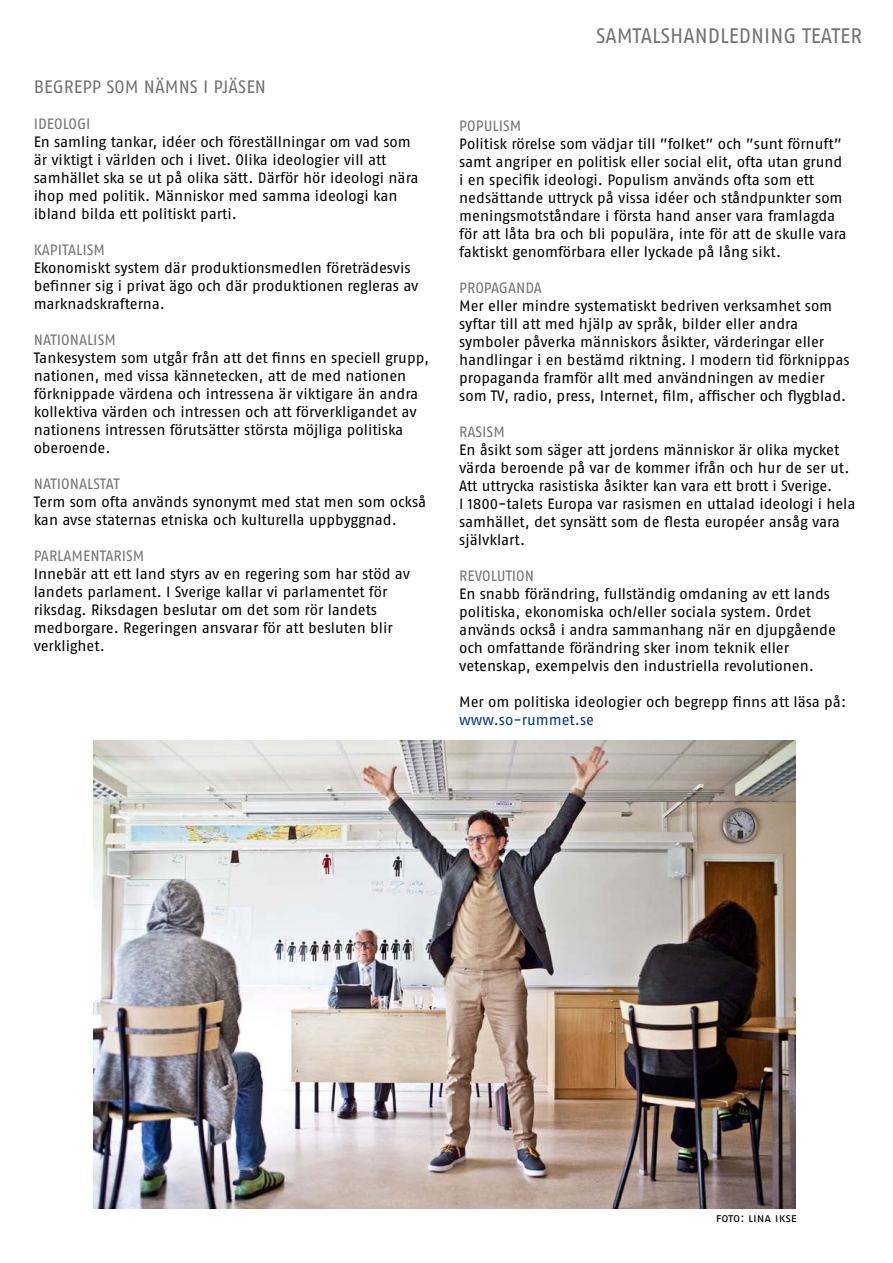
<style>
.page{position:relative;width:893px;height:1263px;background:#fff}
.page>*{position:absolute;margin:0;border:0;box-sizing:border-box;transform-origin:0 0}
.t1{font:21px "Fago No Regular LF";color:#727375}
.t2{font:18px "Fago No Regular LF";color:#727375}
.t3{font:15px/18px "Fago No Regular LF";letter-spacing:-.005em;color:#000}
.t4{font:15px "Fago No Regular LF";color:#727375}
.t5{font:15px "Fago No Regular LF";color:#003882}
.t6{font:12.15px "Fago No Regular Lf Caps";letter-spacing:-.015em;color:#000}
</style>
<div class="page">
<img style="left:94px;top:741px;width:702px;height:468px">
<p class="t2" style="left:34px;top:77px;width:234px">BEGREPP SOM NÄMNS I PJÄSEN</p>
<p class="t4" style="left:34px;top:115px;width:58px">IDEOLOGI</p>
<p class="t3" style="left:34px;top:133px;width:386px">En samling tankar, idéer och föreställningar om vad som är viktigt i världen och i livet. Olika ideologier vill att samhället ska se ut på olika sätt. Därför hör ideologi nära ihop med politik. Människor med samma ideologi kan ibland bilda ett politiskt parti.</p>
<p class="t4" style="left:34px;top:241px;width:73px">KAPITALISM</p>
<p class="t3" style="left:34px;top:259px;width:386px">Ekonomiskt system där produktionsmedlen företrädesvis befinner sig i privat ägo och där produktionen regleras av marknadskrafterna.</p>
<p class="t4" style="left:34px;top:331px;width:84px">NATIONALISM</p>
<p class="t3" style="left:34px;top:349px;width:397px">Tankesystem som utgår från att det finns en speciell grupp, nationen, med vissa kännetecken, att de med nationen förknippade värdena och intressena är viktigare än andra kollektiva värden och intressen och att förverkligandet av nationens intressen förutsätter största möjliga politiska oberoende.</p>
<p class="t4" style="left:34px;top:475px;width:87px">NATIONALSTAT</p>
<p class="t3" style="left:34px;top:493px;width:394px">Term som ofta används synonymt med stat men som också kan avse staternas etniska och kulturella uppbyggnad.</p>
<p class="t4" style="left:34px;top:547px;width:112px">PARLAMENTARISM</p>
<p class="t3" style="left:34px;top:565px;width:378px">Innebär att ett land styrs av en regering som har stöd av landets parlament. I Sverige kallar vi parlamentet för riksdag. Riksdagen beslutar om det som rör landets medborgare. Regeringen ansvarar för att besluten blir verklighet.</p>
<h1 class="t1" style="left:596px;top:23px;width:267px">SAMTALSHANDLEDNING TEATER</h1>
<p class="t4" style="left:459px;top:117px;width:64px">POPULISM</p>
<p class="t3" style="left:459px;top:135px;width:389px">Politisk rörelse som vädjar till ”folket” och ”sunt förnuft” samt angriper en politisk eller social elit, ofta utan grund i en specifik ideologi. Populism används ofta som ett nedsättande uttryck på vissa idéer och ståndpunkter som meningsmotståndare i första hand anser vara framlagda för att låta bra och bli populära, inte för att de skulle vara faktiskt genomförbara eller lyckade på lång sikt.</p>
<p class="t4" style="left:459px;top:279px;width:84px">PROPAGANDA</p>
<p class="t3" style="left:459px;top:297px;width:392px">Mer eller mindre systematiskt bedriven verksamhet som syftar till att med hjälp av språk, bilder eller andra symboler påverka människors åsikter, värderingar eller handlingar i en bestämd riktning. I modern tid förknippas propaganda framför allt med användningen av medier som TV, radio, press, Internet, film, affischer och flygblad.</p>
<p class="t4" style="left:459px;top:423px;width:47px">RASISM</p>
<p class="t3" style="left:459px;top:441px;width:398px">En åsikt som säger att jordens människor är olika mycket värda beroende på var de kommer ifrån och hur de ser ut.<br>Att uttrycka rasistiska åsikter kan vara ett brott i Sverige.<br>I 1800-talets Europa var rasismen en uttalad ideologi i hela samhället, det synsätt som de flesta européer ansåg vara självklart.</p>
<p class="t4" style="left:459px;top:567px;width:76px">REVOLUTION</p>
<p class="t3" style="left:459px;top:585px;width:378px">En snabb förändring, fullständig omdaning av ett lands politiska, ekonomiska och/eller sociala system. Ordet används också i andra sammanhang när en djupgående och omfattande förändring sker inom teknik eller vetenskap, exempelvis den industriella revolutionen.</p>
<p class="t3" style="left:459px;top:693px;width:388px">Mer om politiska ideologier och begrepp finns att läsa på:</p>
<p class="t5" style="left:459px;top:711px;width:136px">www.so-rummet.se</p>
<p class="t6" style="left:716px;top:1211px;width:83px">foto: lina ikse</p>
</div>
